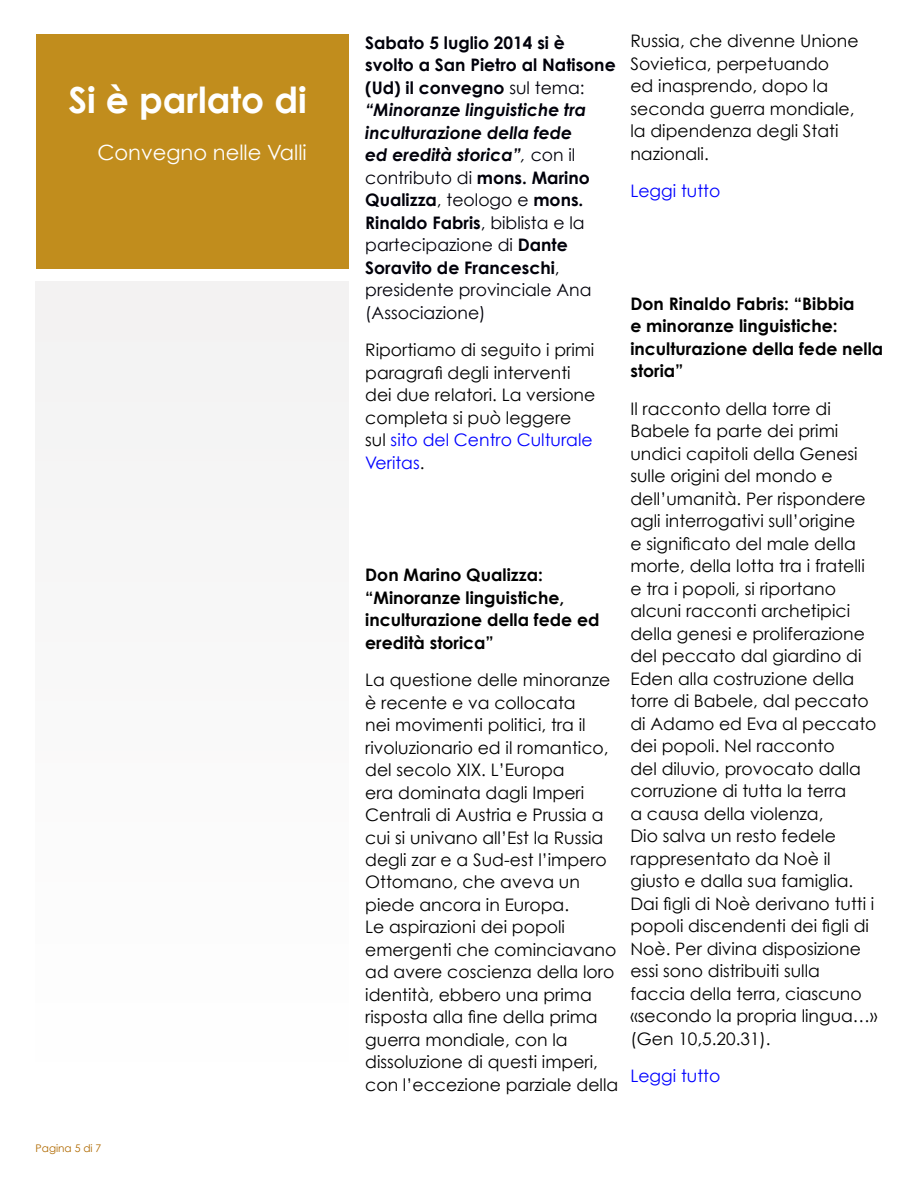
<style>
.page{position:relative;width:918px;height:1188px;background:#fff}
.page>*{position:absolute;margin:0;border:0;box-sizing:border-box;transform-origin:0 0}
.t1{font:700 36px "Century Gothic";color:#fff}
.t2{font:21px "Century Gothic";color:#fff}
.t3{font:17.25px/22.5px "Century Gothic";color:#000}
.t4{font:700 17.25px/22.5px "Century Gothic";color:#00000a}
.t5{font:700 17.25px/22.5px "Century Gothic";color:#000}
.t6{font:17.25px "Century Gothic";color:#00f}
.t7{font:10.5px "Century Gothic";color:#b06a00}
.s1{font-weight:400}
.s2{font-style:italic}
.s3{font-weight:400;font-style:italic}
.s4{color:#00f}
</style>
<div class="page">
<div style="left:36px;top:34px;width:313px;height:235px;background:#c18d1d"></div>
<div style="left:36px;top:281px;width:313px;height:856px;background:#f9f9f9"></div>
<h1 class="t1" style="left:68px;top:77px;width:240px">Si è parlato di</h1>
<p class="t2" style="left:98px;top:140px;width:211px">Convegno nelle Valli</p>
<p class="t7" style="left:36px;top:1142px;width:67px">Pagina 5 di 7</p>
<p class="t4" style="left:365px;top:31px;width:252px">Sabato 5 luglio 2014 si è svolto a San Pietro al Natisone (Ud) il convegno <span class="s1">sul tema: </span><span class="s2">“Minoranze linguistiche tra inculturazione della fede<br>ed eredità storica”</span><span class="s3">,</span> <span class="s1">con il contributo di</span> mons. Marino<br>Qualizza<span class="s1">, teologo e</span> mons.<br>Rinaldo Fabris<span class="s1">, biblista e la partecipazione di</span> Dante<br>Soravito de Franceschi<span class="s1">, presidente provinciale Ana (Associazione)</span></p>
<p class="t3" style="left:365px;top:338px;width:232px">Riportiamo di seguito i primi paragrafi degli interventi dei due relatori. La versione completa si può leggere sul <span class="s4">sito del Centro Culturale<br>Veritas</span>.</p>
<p class="t5" style="left:365px;top:563px;width:236px">Don Marino Qualizza: “Minoranze linguistiche, inculturazione della fede ed eredità storica”</p>
<p class="t3" style="left:365px;top:668px;width:255px">La questione delle minoranze è recente e va collocata<br>nei movimenti politici, tra il rivoluzionario ed il romantico, del secolo XIX. L’Europa<br>era dominata dagli Imperi<br>Centrali di Austria e Prussia a cui si univano all’Est la Russia degli zar e a Sud-est l’impero<br>Ottomano, che aveva un piede ancora in Europa.<br>Le aspirazioni dei popoli emergenti che cominciavano ad avere coscienza della loro identità, ebbero una prima risposta alla fine della prima guerra mondiale, con la dissoluzione di questi imperi, con l’eccezione parziale della</p>
<p class="t3" style="left:630px;top:30px;width:230px">Russia, che divenne Unione<br>Sovietica, perpetuando<br>ed inasprendo, dopo la seconda guerra mondiale, la dipendenza degli Stati nazionali.</p>
<p class="t6" style="left:630px;top:181px;width:91px">Leggi tutto</p>
<p class="t5" style="left:630px;top:292px;width:254px">Don Rinaldo Fabris: “Bibbia<br>e minoranze linguistiche: inculturazione della fede nella storia”</p>
<p class="t3" style="left:630px;top:397px;width:249px">Il racconto della torre di<br>Babele fa parte dei primi undici capitoli della Genesi sulle origini del mondo e dell’umanità. Per rispondere agli interrogativi sull’origine<br>e significato del male della morte, della lotta tra i fratelli e tra i popoli, si riportano alcuni racconti archetipici della genesi e proliferazione del peccato dal giardino di<br>Eden alla costruzione della torre di Babele, dal peccato di Adamo ed Eva al peccato dei popoli. Nel racconto<br>del diluvio, provocato dalla corruzione di tutta la terra<br>a causa della violenza,<br>Dio salva un resto fedele rappresentato da Noè il giusto e dalla sua famiglia.<br>Dai figli di Noè derivano tutti i popoli discendenti dei figli di<br>Noè. Per divina disposizione essi sono distribuiti sulla faccia della terra, ciascuno «secondo la propria lingua…» (Gen 10,5.20.31).</p>
<p class="t6" style="left:630px;top:1066px;width:91px">Leggi tutto</p>
</div>
